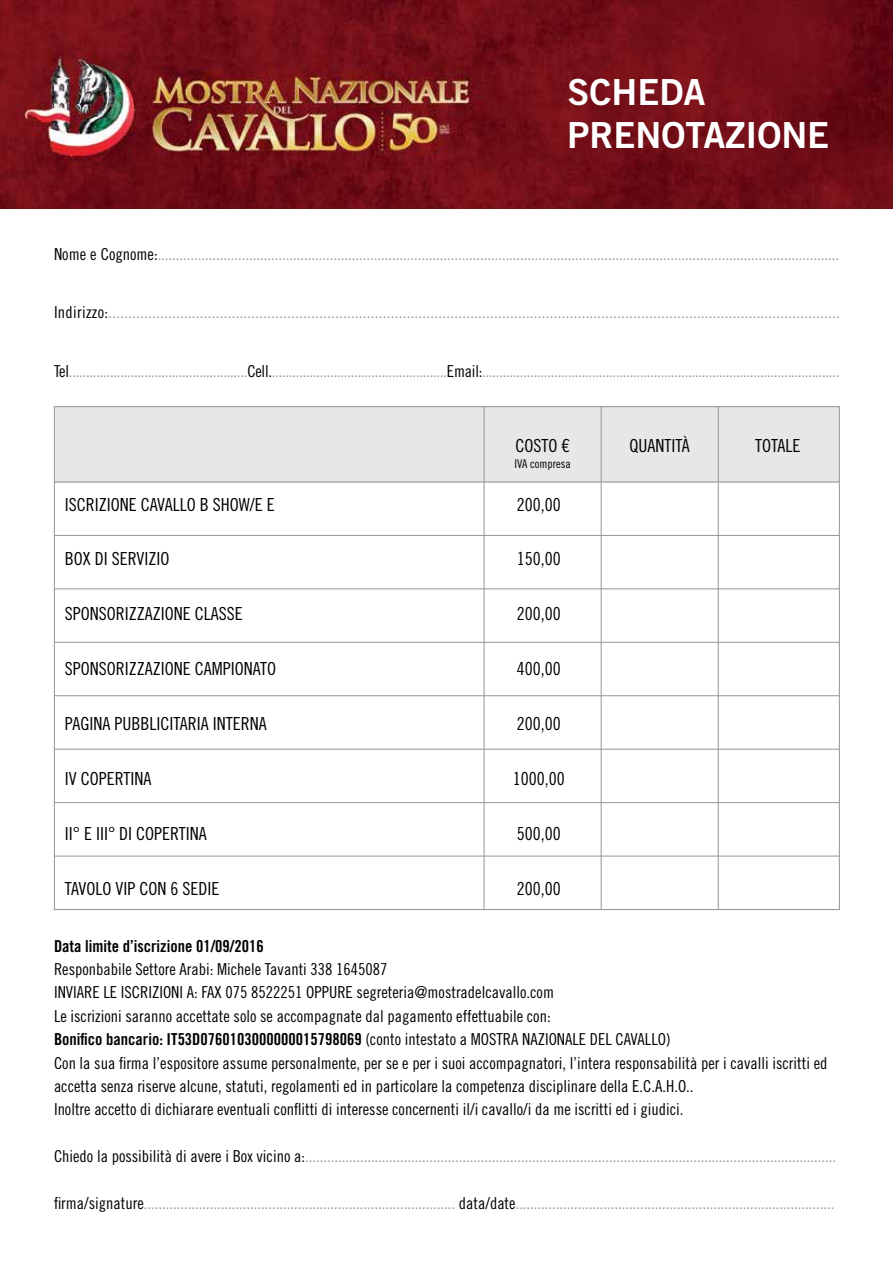
<style>
.page{position:relative;width:893px;height:1263px;background:#fff}
.page>*{position:absolute;margin:0;border:0;box-sizing:border-box;transform-origin:0 0}
.t1{font:36px/43.2px "Trade Gothic LT Std Bd 2";color:#fff}
.t2{font:18px "Trade Gothic LT Std Cn 18";color:#000}
.t3{font:16.5px "Trade Gothic LT Std Cn 18";color:#939598}
.t4{font:16.5px/23.4px "Trade Gothic LT Std Cn 18";color:#000}
.t5{font:16.5px "Trade Gothic LT Std Bd Cn 20";color:#000}
.t6{font:12px "Trade Gothic LT Std Cn 18";color:#000}
.s1{color:#000}
.s2{font-family:"Trade Gothic LT Std Cn 18"}
</style>
<div class="page">
<img style="left:0;top:0;width:893px;height:208px">
<div style="left:54px;top:406px;width:785px;height:76px;background:#e6e7e8"></div>
<hr style="left:718px;top:406px;width:1px;height:504px;background:#939598">
<hr style="left:601px;top:406px;width:1px;height:504px;background:#939598">
<hr style="left:484px;top:406px;width:1px;height:504px;background:#939598">
<hr style="left:54px;top:482px;width:785px;height:1px;background:#939598">
<hr style="left:54px;top:535px;width:785px;height:1px;background:#939598">
<hr style="left:54px;top:695px;width:785px;height:1px;background:#939598">
<hr style="left:54px;top:588px;width:785px;height:1px;background:#939598">
<hr style="left:54px;top:642px;width:785px;height:1px;background:#939598">
<hr style="left:54px;top:749px;width:785px;height:1px;background:#939598">
<hr style="left:54px;top:802px;width:785px;height:1px;background:#939598">
<hr style="left:54px;top:856px;width:785px;height:1px;background:#939598">
<hr style="left:54px;top:909px;width:785px;height:1px;background:#939598">
<h1 class="t1" style="left:568px;top:70px;width:263px">SCHEDA<br>PRENOTAZIONE</h1>
<p class="t3" style="left:54px;top:244px;width:786px"><span class="s1">Nome e Cognome:</span>..........................................................................................................................................................................................</p>
<p class="t3" style="left:54px;top:302px;width:787px"><span class="s1">Indirizzo:</span>........................................................................................................................................................................................</p>
<p class="t3" style="left:54px;top:361px;width:787px"><span class="s1">Tel</span>....................................................<span class="s1">Cell.</span>...................................................<span class="s1">Email:</span>........................................................................................................</p>
<p class="t2" style="left:516px;top:435px;width:55px">COSTO €</p>
<p class="t6" style="left:514px;top:457px;width:58px">IVA compresa</p>
<p class="t2" style="left:65px;top:493px;width:50px">Iscrizione</p>
<p class="t2" style="left:141px;top:493px;width:135px">Cavallo B SHOW/E E</p>
<p class="t2" style="left:517px;top:493px;width:45px">200,00</p>
<p class="t2" style="left:65px;top:548px;width:106px">BOX DI SERVIZIO</p>
<p class="t2" style="left:517px;top:548px;width:45px">150,00</p>
<p class="t2" style="left:65px;top:603px;width:179px">SPONSORIZZAZIONE CLASSE</p>
<p class="t2" style="left:517px;top:603px;width:45px">200,00</p>
<p class="t2" style="left:65px;top:658px;width:213px">SPONSORIZZAZIONE CAMPIONATO</p>
<p class="t2" style="left:517px;top:658px;width:45px">400,00</p>
<p class="t2" style="left:65px;top:713px;width:203px">PAGINA PUBBLICITARIA INTERNA</p>
<p class="t2" style="left:517px;top:713px;width:45px">200,00</p>
<p class="t2" style="left:65px;top:768px;width:88px">IV COPERTINA</p>
<p class="t2" style="left:513px;top:768px;width:53px">1000,00</p>
<p class="t2" style="left:65px;top:823px;width:144px">II° E III° DI COPERTINA</p>
<p class="t2" style="left:517px;top:823px;width:45px">500,00</p>
<p class="t2" style="left:65px;top:877px;width:156px">TAVOLO VIP CON 6 SEDIE</p>
<p class="t2" style="left:517px;top:877px;width:45px">200,00</p>
<p class="t2" style="left:630px;top:435px;width:62px">QUANTITà</p>
<p class="t2" style="left:755px;top:435px;width:47px">TOTALE</p>
<p class="t5" style="left:54px;top:936px;width:211px">Data limite d’iscrizione 01/09/2016</p>
<p class="t4" style="left:54px;top:957px;width:502px">Responbabile Settore Arabi: Michele Tavanti 338 1645087<br>INVIARE LE ISCRIZIONI A: FAX 075 8522251 OPPURE segreteria@mostradelcavallo.com<br>Le iscrizioni saranno accettate solo se accompagnate dal pagamento effettuabile con:</p>
<p class="t5" style="left:54px;top:1029px;width:618px">Bonifico bancario: IT53D0760103000000015798069 <span class="s2">(conto intestato a MOSTRA NAZIONALE DEL CAVALLO)</span></p>
<p class="t4" style="left:54px;top:1051px;width:775px">Con la sua firma l’espositore assume personalmente, per se e per i suoi accompagnatori, l’intera responsabilità per i cavalli iscritti ed accetta senza riserve alcune, statuti, regolamenti ed in particolare la competenza disciplinare della E.C.A.H.O..<br>Inoltre accetto di dichiarare eventuali conflitti di interesse concernenti il/i cavallo/i da me iscritti ed i giudici.</p>
<p class="t3" style="left:54px;top:1146px;width:784px"><span class="s1">Chiedo la possibilità di avere i Box vicino a:</span>.................................................................................................................................................</p>
<p class="t3" style="left:54px;top:1193px;width:782px"><span class="s1">firma/signature</span>..................................................................................... <span class="s1">data/date</span>.......................................................................................</p>
</div>
